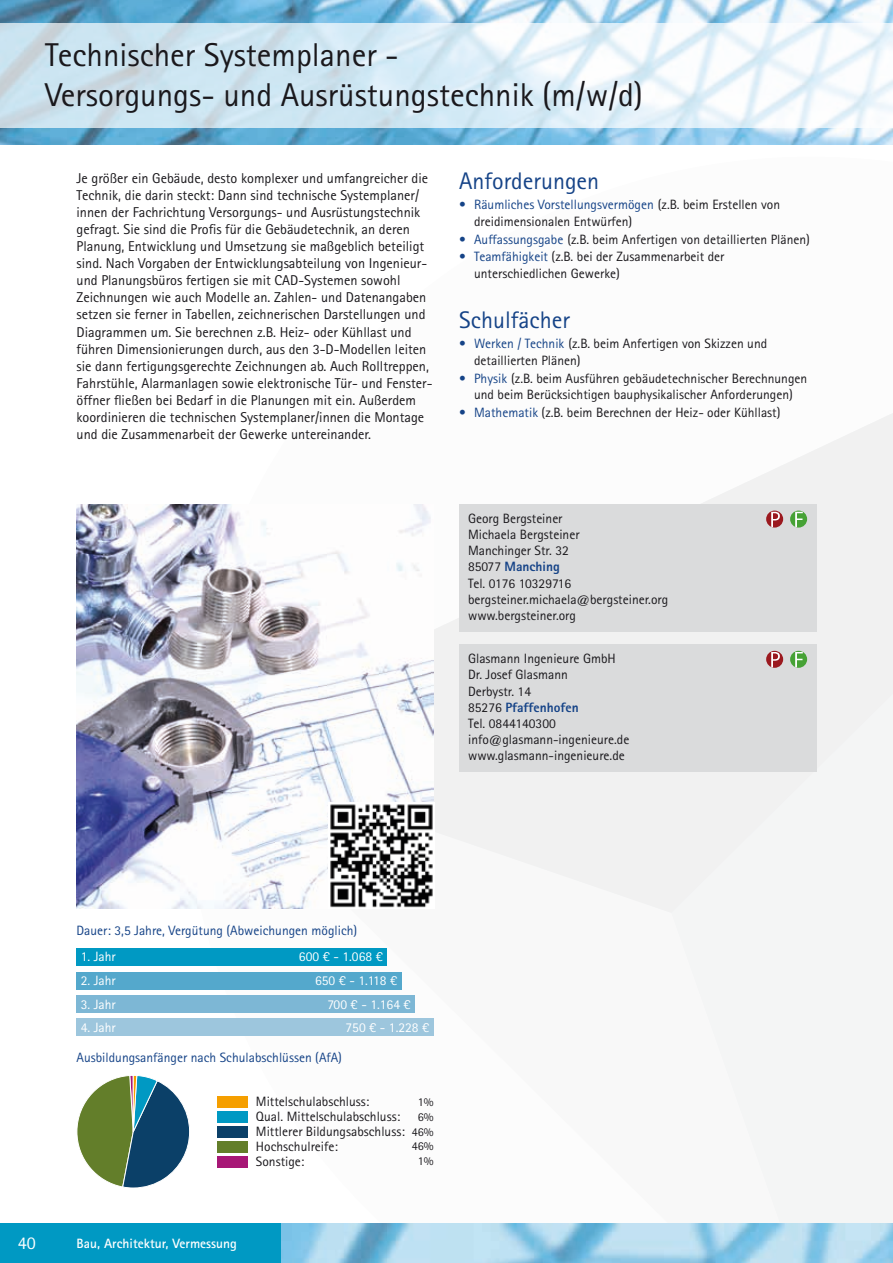
<style>
.page{position:relative;width:893px;height:1263px;background:#fff}
.page>*{position:absolute;margin:0;border:0;box-sizing:border-box;transform-origin:0 0}
.t1{font:33px/39.6px "Rotis Sans Serif Std";color:#1a181c}
.t2{font:24px "Rotis Sans Serif Std";color:#154387}
.t3{font:18px "Rotis Sans Serif Std";color:#fff}
.t4{font:14.25px/17.1px "Rotis Sans Serif Std";color:#1a181c}
.t5{font:13.5px/16.2px "Rotis Sans Serif Std";color:#1a181c}
.t6{font:13.5px "Rotis Sans Serif Std";color:#154387}
.t7{font:13.5px "Rotis Sans Serif Std";color:#fff}
.t8{font:700 13.5px "Rotis Sans Serif Std";color:#fff}
.t9{font:12px "Rotis Sans Serif Std";color:#1a181c}
.s1{color:#154387}
.s2{font-weight:800;color:#154387}
.s3{font-size:12px}
</style>
<div class="page">
<svg style="left:186px;top:913px;width:707px;height:311px"></svg>
<div style="left:186px;top:413px;width:707px;height:500px;background:#f4f5f5"></div>
<img style="left:281px;top:1224px;width:612px;height:39px">
<div style="left:0;top:1224px;width:281px;height:39px;background:#0099c3"></div>
<img style="left:0;top:0;width:893px;height:145px">
<svg style="left:0;top:23px;width:893px;height:105px"></svg>
<img style="left:77px;top:504px;width:357px;height:404px">
<img style="left:328px;top:802px;width:106px;height:107px">
<div style="left:77px;top:948px;width:310px;height:18px;background:#0099c3"></div>
<div style="left:77px;top:972px;width:325px;height:17px;background:#54a8cc"></div>
<div style="left:77px;top:995px;width:338px;height:17px;background:#7db7d5"></div>
<div style="left:77px;top:1019px;width:357px;height:17px;background:#9dc6dd"></div>
<div style="left:217px;top:1096px;width:31px;height:11px;background:#f59f00"></div>
<div style="left:217px;top:1111px;width:31px;height:12px;background:#0099c3"></div>
<div style="left:217px;top:1126px;width:31px;height:12px;background:#0b4068"></div>
<div style="left:217px;top:1141px;width:31px;height:12px;background:#637e2a"></div>
<div style="left:217px;top:1156px;width:31px;height:12px;background:#a71776"></div>
<svg style="left:77px;top:1074px;width:113px;height:115px"></svg>
<div style="left:459px;top:504px;width:357px;height:127px;background:#dadbdc"></div>
<div style="left:766px;top:511px;width:17px;height:17px;background:#9b191f;border-radius:50%"></div>
<svg style="left:771px;top:512px;width:9px;height:15px"></svg>
<div style="left:790px;top:511px;width:17px;height:17px;background:#46a235;border-radius:50%"></div>
<svg style="left:795px;top:512px;width:8px;height:15px"></svg>
<div style="left:459px;top:644px;width:357px;height:128px;background:#dadbdc"></div>
<div style="left:766px;top:651px;width:17px;height:17px;background:#9b191f;border-radius:50%"></div>
<svg style="left:771px;top:652px;width:9px;height:16px"></svg>
<div style="left:790px;top:651px;width:17px;height:17px;background:#46a235;border-radius:50%"></div>
<svg style="left:795px;top:652px;width:8px;height:16px"></svg>
<h1 class="t1" style="left:45px;top:35px;width:600px">Technischer Systemplaner -<br>Versorgungs- und Ausrüstungstechnik (m/w/d)</h1>
<p class="t4" style="left:77px;top:169px;width:358px">Je größer ein Gebäude, desto komplexer und umfangreicher die Technik, die darin steckt: Dann sind technische Systemplaner/ innen der Fachrichtung Versorgungs- und Ausrüstungstechnik gefragt. Sie sind die Profis für die Gebäudetechnik, an deren Planung, Entwicklung und Umsetzung sie maßgeblich beteiligt sind. Nach Vorgaben der Entwicklungsabteilung von Ingenieur&shy;und Planungsbüros fertigen sie mit CAD-Systemen sowohl Zeichnungen wie auch Modelle an. Zahlen- und Datenangaben setzen sie ferner in Tabellen, zeichnerischen Darstellungen und Diagrammen um. Sie berechnen z.B. Heiz- oder Kühllast und führen Dimensionierungen durch, aus den 3-D-Modellen leiten sie dann fertigungsgerechte Zeichnungen ab. Auch Rolltreppen, Fahrstühle, Alarmanlagen sowie elektronische Tür- und Fenster&shy;öffner fließen bei Bedarf in die Planungen mit ein. Außerdem koordinieren die technischen Systemplaner/innen die Montage und die Zusammenarbeit der Gewerke untereinander.</p>
<h2 class="t2" style="left:459px;top:167px;width:141px">Anforderungen</h2>
<p class="t5" style="left:474px;top:196px;width:307px;text-indent:-15px"><span class="s1">• Räumliches Vorstellungsvermögen</span> (z.B. beim Erstellen von dreidimensionalen Entwü rfen)</p>
<p class="t5" style="left:459px;top:231px;width:352px"><span class="s1">• Auffassungsgabe</span> (z.B. beim Anfertigen von detaillierten Plä nen)</p>
<p class="t5" style="left:474px;top:248px;width:252px;text-indent:-15px"><span class="s1">• Teamfähigkeit</span> (z.B. bei der Zusammenarbeit der unterschiedlichen Gewerke)</p>
<h2 class="t2" style="left:459px;top:306px;width:112px">Schulfächer</h2>
<p class="t5" style="left:474px;top:335px;width:295px;text-indent:-15px"><span class="s1">• Werken / Technik</span> (z.B. beim Anfertigen von Skizzen und detaillierten Plä nen)</p>
<p class="t5" style="left:459px;top:370px;width:350px;text-align:center"><span class="s1">• Physik</span> (z.B. beim Ausfü hren gebä udetechnischer Berechnungen und beim Berücksichtigen bauphysikalischer Anforderungen)</p>
<p class="t5" style="left:459px;top:404px;width:323px"><span class="s1">• Mathematik</span> (z.B. beim Berechnen der Heiz- oder Kühllast)</p>
<p class="t5" style="left:468px;top:510px;width:202px">Georg Bergsteiner<br>Michaela Bergsteiner<br>Manchinger Str. 32<br>85077 <span class="s2">Manching<br></span>Tel. 0176 10329716 bergsteiner.michaela@bergsteiner.org www.bergsteiner.org</p>
<p class="t5" style="left:468px;top:650px;width:163px">Glasmann Ingenieure GmbH<br>Dr. Josef Glasmann<br>Derbystr. 14<br>85276 <span class="s2">Pfaffenhofen<br></span>Tel. 0844140300 info@glasmann-ingenieure.de www.glasmann-ingenieure.de</p>
<p class="t6" style="left:77px;top:922px;width:282px">Dauer: 3,5 Jahre, Vergütung (Abweichungen möglich)</p>
<p class="t7" style="left:81px;top:949px;width:37px">1. Jahr</p>
<p class="t7" style="left:299px;top:949px;width:85px">600 € - 1.068 €</p>
<p class="t7" style="left:81px;top:973px;width:37px">2. Jahr</p>
<p class="t7" style="left:315px;top:973px;width:84px">650 € - 1.118 €</p>
<p class="t7" style="left:81px;top:996px;width:37px">3. Jahr</p>
<p class="t7" style="left:327px;top:996px;width:85px">700 € - 1.164 €</p>
<p class="t7" style="left:81px;top:1019px;width:37px">4. Jahr</p>
<p class="t7" style="left:345px;top:1019px;width:85px">750 € - 1.228 €</p>
<p class="t6" style="left:77px;top:1050px;width:267px">Ausbildungsanfänger nach Schulabschlüssen (AfA)</p>
<p class="t5" style="left:256px;top:1093px;width:115px">Mittelschulabschluss:</p>
<p class="t9" style="left:418px;top:1094px;width:17px">1%</p>
<p class="t5" style="left:256px;top:1108px;width:146px">Qual. Mittelschulabschluss:</p>
<p class="t9" style="left:418px;top:1109px;width:17px">6%</p>
<p class="t5" style="left:256px;top:1124px;width:179px;line-height:14.9px">Mittlerer Bildungsabschluss: <span class="s3">46%<br></span>Hochschulreife:</p>
<p class="t9" style="left:412px;top:1139px;width:23px">46%</p>
<p class="t5" style="left:256px;top:1153px;width:50px">Sonstige:</p>
<p class="t9" style="left:418px;top:1154px;width:17px">1%</p>
<p class="t3" style="left:18px;top:1232px;width:19px">40</p>
<p class="t8" style="left:77px;top:1235px;width:162px">Bau, Architektur, Vermessung</p>
</div>
